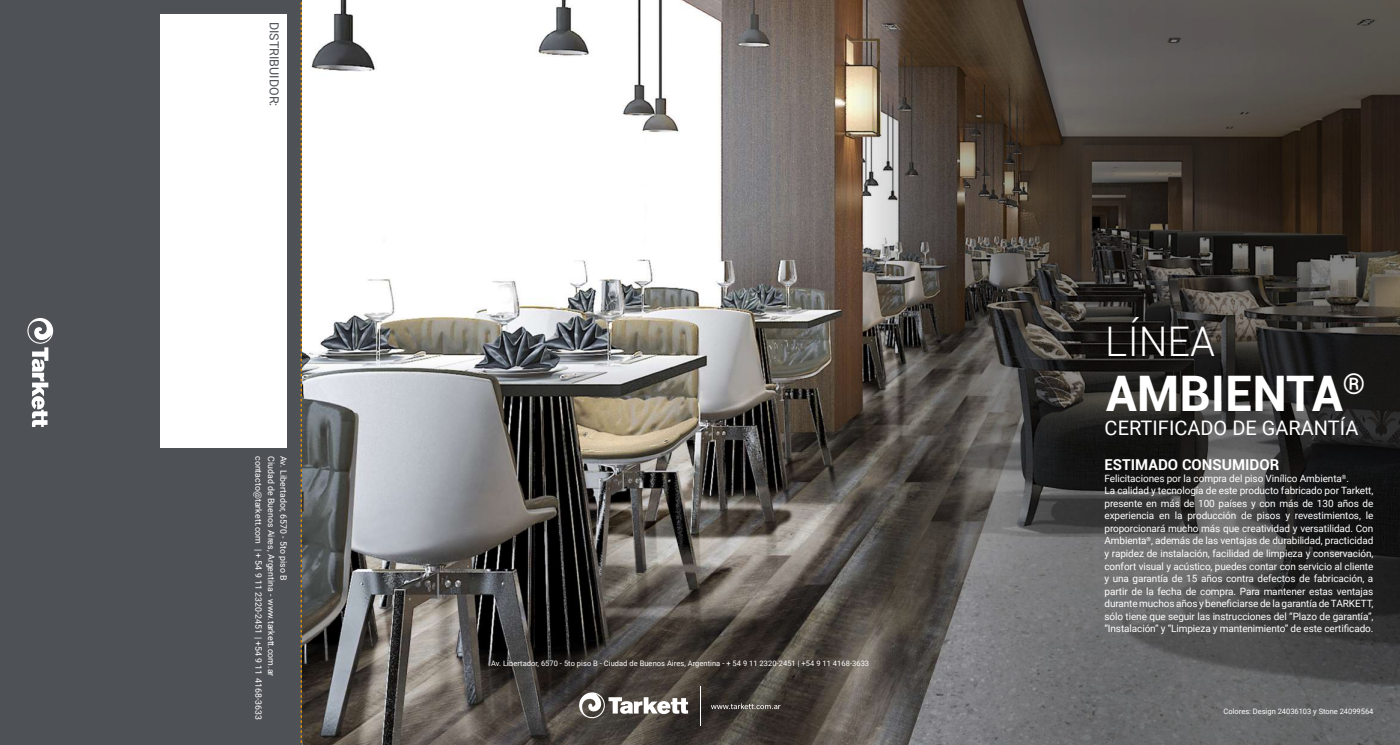
<style>
.page{position:relative;width:1400px;height:745px;background:#fff}
.page>*{position:absolute;margin:0;border:0;box-sizing:border-box;transform-origin:0 0}
.t1{font:700 49px "Roboto";color:#fff}
.t2{font:300 40.88px "Roboto";color:#fff}
.t3{font:20px "Roboto";color:#fff}
.t4{font:700 15px "Roboto";color:#fff}
.t5{font:12.5px "Roboto";color:#4e5257}
.t6{font:10px/12.5px "Roboto";letter-spacing:-.01em;color:#fff}
.t7{font:8.75px "Roboto";letter-spacing:.005em;color:#fff}
.t8{font:7.5px "Roboto";letter-spacing:.005em;color:#fff}
</style>
<div class="page">
<img style="left:302px;top:0;width:548px;height:744px">
<svg style="left:850px;top:0;width:550px;height:744px;background:#4b4743"></svg>
<div style="left:0;top:0;width:301px;height:744px;background:#4e5257"></div>
<div style="left:160px;top:14px;width:127px;height:433px;background:#fff"></div>
<svg style="left:27px;top:318px;width:26px;height:109px"></svg>
<svg style="left:579px;top:692px;width:109px;height:25px"></svg>
<hr style="left:700px;top:686px;width:1px;height:39px;background:#fff">
<svg style="left:711px;top:703px;width:69px;height:5px"></svg>
<svg style="left:301px;top:0;width:1px;height:744px"></svg>
<p class="t5" style="left:283px;top:22px;width:86px;rotate:90deg">DISTRIBUIDOR:</p>
<p class="t7" style="left:265px;top:455px;width:265px;rotate:90deg">contacto@tarkett.com | + 54 9 11 2320-2451 | +54 9 11 4168-3633</p>
<p class="t7" style="left:277px;top:455px;width:222px;rotate:90deg">Ciudad de Buenos Aires, Argentina - www.tarkett.com.ar</p>
<p class="t7" style="left:290px;top:455px;width:126px;rotate:90deg">Av. Libertador, 6570 - 5to piso B</p>
<p class="t8" style="left:491px;top:657px;width:379px">Av. Libertador, 6570 - 5to piso B - Ciudad de Buenos Aires, Argentina - + 54 9 11 2320-2451 | +54 9 11 4168-3633</p>
<h2 class="t2" style="left:1105px;top:312px;width:111px">LÍNEA</h2>
<h1 class="t1" style="left:1105px;top:358px;width:261px">AMBIENTA<sup>®</sup></h1>
<h3 class="t3" style="left:1104px;top:413px;width:255px">CERTIFICADO DE GARANTÍA</h3>
<h3 class="t4" style="left:1104px;top:454px;width:176px">ESTIMADO CONSUMIDOR</h3>
<p class="t6" style="left:1104px;top:471px;width:270px">Felicitaciones por la compra del piso Vinílico Ambienta<sup>®</sup>.<br>La calidad y tecnología de este producto fabricado por Tarkett, presente en más de 100 países y con más de 130 años de experiencia en la producción de pisos y revestimientos, le proporcionará mucho más que creatividad y versatilidad. Con Ambienta<sup>®</sup>, además de las ventajas de durabilidad, practicidad y rapidez de instalación, facilidad de limpieza y conservación, confort visual y acústico, puedes contar con servicio al cliente y una garantía de 15 años contra defectos de fabricación, a partir de la fecha de compra. Para mantener estas ventajas durante muchos años y beneficiarse de la garantía de TARKETT, sólo tiene que seguir las instrucciones del “Plazo de garantía”, “Instalación” y “Limpieza y mantenimiento” de este certificado.</p>
<p class="t8" style="left:1223px;top:705px;width:151px">Colores: Design 24036103 y Stone 24099564</p>
</div>
